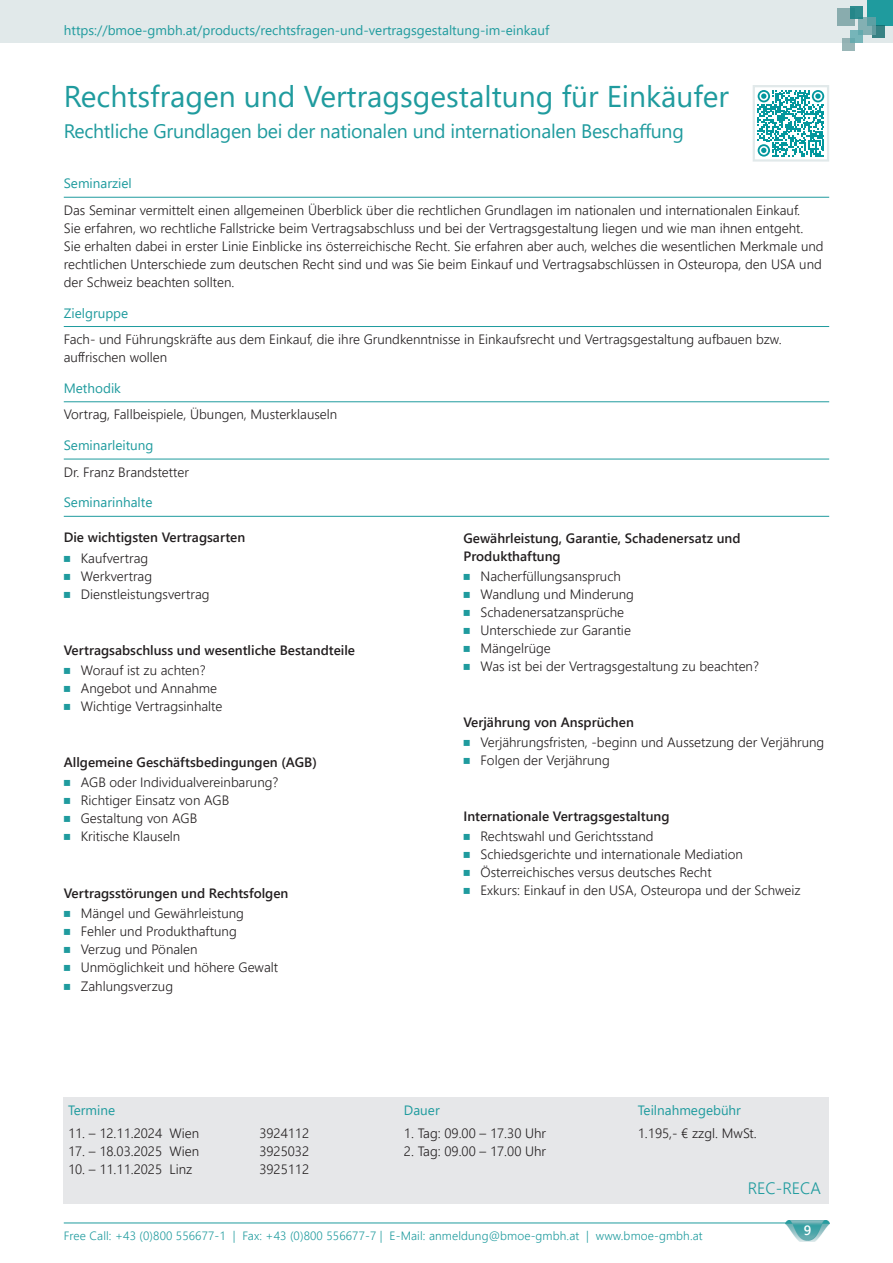
<style>
.page{position:relative;width:893px;height:1263px;background:#fff}
.page>*{position:absolute;margin:0;border:0;box-sizing:border-box;transform-origin:0 0}
.t1{font:30px "Segoe UI";color:#1f9b9e}
.t2{font:19.5px "Segoe UI";letter-spacing:-.015em;color:#1f9b9e}
.t3{font:300 16.5px "Segoe UI";letter-spacing:.015em;color:#1f9b9e}
.t4{font:300 13.5px/18px "Segoe UI";color:#231f20}
.t5{font:600 13.5px/20.1px "Segoe UI";color:#231f20}
.t6{font:13.5px "Segoe UI";color:#1f9b9e}
.t7{font:600 13.5px "Segoe UI";color:#fff}
.t8{font:300 12px "Segoe UI";letter-spacing:.01em;color:#1f9b9e}
.s1{font-family:"Universal Std Newswith Comm Pi";font-weight:400;font-size:12px;color:#1f9b9e}
.s2{font-weight:300}
.s3{font-weight:600}
</style>
<div class="page">
<div style="left:0;top:0;width:893px;height:43px;background:#e1e9ea"></div>
<img style="left:785px;top:1220px;width:45px;height:22px">
<hr style="left:64px;top:1222px;width:722px;height:1px;background:#1f9b9e">
<div style="left:867px;top:0;width:26px;height:26px;background:#1f9b9e"></div>
<div style="left:872px;top:26px;width:12px;height:12px;background:#378284"></div>
<div style="left:838px;top:9px;width:17px;height:17px;background:#89acae"></div>
<svg style="left:859px;top:17px;width:17px;height:17px"></svg>
<div style="left:850px;top:6px;width:13px;height:13px;background:#2e8c8f"></div>
<div style="left:842px;top:38px;width:13px;height:13px;background:#99b6b7"></div>
<svg style="left:850px;top:30px;width:13px;height:13px"></svg>
<div style="left:64px;top:1097px;width:765px;height:106px;background:#e6e7e9"></div>
<hr style="left:64px;top:197px;width:765px;height:1px;background:#1f9b9e">
<hr style="left:64px;top:326px;width:765px;height:1px;background:#1f9b9e">
<hr style="left:64px;top:401px;width:765px;height:1px;background:#1f9b9e">
<hr style="left:64px;top:459px;width:765px;height:1px;background:#1f9b9e">
<hr style="left:64px;top:516px;width:765px;height:1px;background:#1f9b9e">
<svg style="left:757px;top:90px;width:67px;height:67px"></svg>
<div style="left:753px;top:85px;width:76px;height:77px;border:2px solid #e1e9ea"></div>
<p class="t6" style="left:64px;top:18px;width:487px">https://bmoe-gmbh.at/products/rechtsfragen-und-vertragsgestaltung-im-einkauf</p>
<h1 class="t1" style="left:64px;top:68px;width:667px">Rechtsfragen und Vertragsgestaltung für Einkäufer</h1>
<h2 class="t2" style="left:64px;top:113px;width:621px">Rechtliche Grundlagen bei der nationalen und internationalen Beschaffung</h2>
<p class="t6" style="left:64px;top:171px;width:70px">Seminarziel</p>
<p class="t4" style="left:64px;top:200px;width:761px">Das Seminar vermittelt einen allgemeinen Überblick über die rechtlichen Grundlagen im nationalen und internationalen Einkauf.<br>Sie erfahren, wo rechtliche Fallstricke beim Vertragsabschluss und bei der Vertragsgestaltung liegen und wie man ihnen entgeht.<br>Sie erhalten dabei in erster Linie Einblicke ins österreichische Recht. Sie erfahren aber auch, welches die wesentlichen Merkmale und rechtlichen Unterschiede zum deutschen Recht sind und was Sie beim Einkauf und Vertragsabschlüssen in Osteuropa, den USA und der Schweiz beachten sollten.</p>
<p class="t6" style="left:64px;top:300px;width:66px">Zielgruppe</p>
<p class="t4" style="left:64px;top:329px;width:719px">Fach- und Führungskräfte aus dem Einkauf, die ihre Grundkenntnisse in Einkaufsrecht und Vertragsgestaltung aufbauen bzw. auffrischen wollen</p>
<p class="t6" style="left:64px;top:375px;width:59px">Methodik</p>
<p class="t4" style="left:64px;top:404px;width:275px">Vortrag, Fallbeispiele, Übungen, Musterklauseln</p>
<p class="t6" style="left:64px;top:433px;width:91px">Seminarleitung</p>
<p class="t4" style="left:64px;top:462px;width:127px">Dr. Franz Brandstetter</p>
<p class="t6" style="left:64px;top:490px;width:90px">Seminarinhalte</p>
<p class="t5" style="left:64px;top:526px;width:183px">Die wichtigsten Vertragsarten <span class="s1">◾</span> <span class="s2">Kaufvertrag</span></p>
<p class="t4" style="left:64px;top:565px;width:147px"><span class="s1">◾</span> Werkvertrag<br><span class="s1">◾</span> Dienstleistungsvertrag</p>
<p class="t5" style="left:463px;top:528px;width:279px;line-height:18px">Gewährleistung, Garantie, Schadenersatz und<br>Produkthaftung</p>
<p class="t4" style="left:463px;top:565px;width:297px"><span class="s1">◾</span> Nacherfüllungsanspruch<br><span class="s1">◾</span> Wandlung und Minderung<br><span class="s1">◾</span> Schadenersatzansprüche<br><span class="s1">◾</span> Unterschiede zur Garantie<br><span class="s1">◾</span> Mängelrüge<br><span class="s1">◾</span> Was ist bei der Vertragsgestaltung zu beachten?</p>
<p class="t5" style="left:64px;top:639px;width:293px">Vertragsabschluss und wesentliche Bestandteile <span class="s1">◾</span> <span class="s2">Worauf ist zu achten?</span></p>
<p class="t4" style="left:64px;top:678px;width:160px"><span class="s1">◾</span> Angebot und Annahme <span class="s1">◾</span> Wichtige Vertragsinhalte</p>
<p class="t5" style="left:64px;top:751px;width:255px">Allgemeine Geschäftsbedingungen (AGB) <span class="s1">◾</span> <span class="s2">AGB oder Individualvereinbarung?</span></p>
<p class="t4" style="left:64px;top:790px;width:167px"><span class="s1">◾</span> Richtiger Einsatz von AGB <span class="s1">◾</span> Gestaltung von AGB<br><span class="s1">◾</span> Kritische Klauseln</p>
<p class="t5" style="left:64px;top:882px;width:226px">Vertragsstörungen und Rechtsfolgen <span class="s1">◾</span> <span class="s2">Mängel und Gewährleistung</span></p>
<p class="t4" style="left:64px;top:921px;width:216px"><span class="s1">◾</span> Fehler und Produkthaftung<br><span class="s1">◾</span> Verzug und Pönalen<br><span class="s1">◾</span> Unmöglichkeit und höhere Gewalt</p>
<p class="t4" style="left:64px;top:976px;width:111px"><span class="s1">◾</span> Zahlungsverzug</p>
<p class="t6" style="left:68px;top:1098px;width:49px">Termine</p>
<p class="t4" style="left:68px;top:1122px;width:133px">11. – 12.11.2024 Wien</p>
<p class="t4" style="left:259px;top:1122px;width:51px">3924112</p>
<p class="t4" style="left:68px;top:1140px;width:133px">17. – 18.03.2025 Wien</p>
<p class="t4" style="left:259px;top:1140px;width:51px">3925032</p>
<p class="t4" style="left:68px;top:1158px;width:126px">10. – 11.11.2025 Linz</p>
<p class="t4" style="left:259px;top:1158px;width:51px">3925112</p>
<p class="t4" style="left:68px;top:1122px;width:19px;text-align:justify">xxx xxx xxx</p>
<p class="t4" style="left:463px;top:711px;width:362px;line-height:20.1px"><span class="s3">Verjährung von Ansprüchen<br></span><span class="s1">◾</span> Verjährungsfristen, -beginn und Aussetzung der Verjährung</p>
<p class="t4" style="left:463px;top:750px;width:148px"><span class="s1">◾</span> Folgen der Verjährung</p>
<p class="t5" style="left:463px;top:805px;width:208px">Internationale Vertragsgestaltung <span class="s1">◾</span> <span class="s2">Rechtswahl und Gerichtsstand</span></p>
<p class="t4" style="left:463px;top:844px;width:339px"><span class="s1">◾</span> Schiedsgerichte und internationale Mediation<br><span class="s1">◾</span> Österreichisches versus deutsches Recht<br><span class="s1">◾</span> Exkurs: Einkauf in den USA, Osteuropa und der Schweiz</p>
<p class="t6" style="left:404px;top:1098px;width:37px">Dauer</p>
<p class="t4" style="left:404px;top:1122px;width:144px">1. Tag: 09.00 – 17.30 Uhr</p>
<p class="t4" style="left:404px;top:1140px;width:144px">2. Tag: 09.00 – 17.00 Uhr</p>
<p class="t6" style="left:638px;top:1098px;width:119px">Teilnahmegebühren</p>
<p class="t4" style="left:638px;top:1122px;width:110px">795,- € zzgl. MwSt.</p>
<p class="t3" style="left:743px;top:1168px;width:79px">EKS-MESA</p>
<p class="t4" style="left:638px;top:1122px;width:120px">1.195,- € zzgl. MwSt.</p>
<p class="t3" style="left:748px;top:1173px;width:75px">REC-RECA</p>
<p class="t8" style="left:64px;top:1225px;width:640px">Free Call: +43 (0)800 556677-1 | Fax: +43 (0)800 556677-7 | E-Mail: anmeldung@bmoe-gmbh.at | www.bmoe-gmbh.at</p>
<p class="t7" style="left:804px;top:1217px;width:9px">9</p>
</div>
